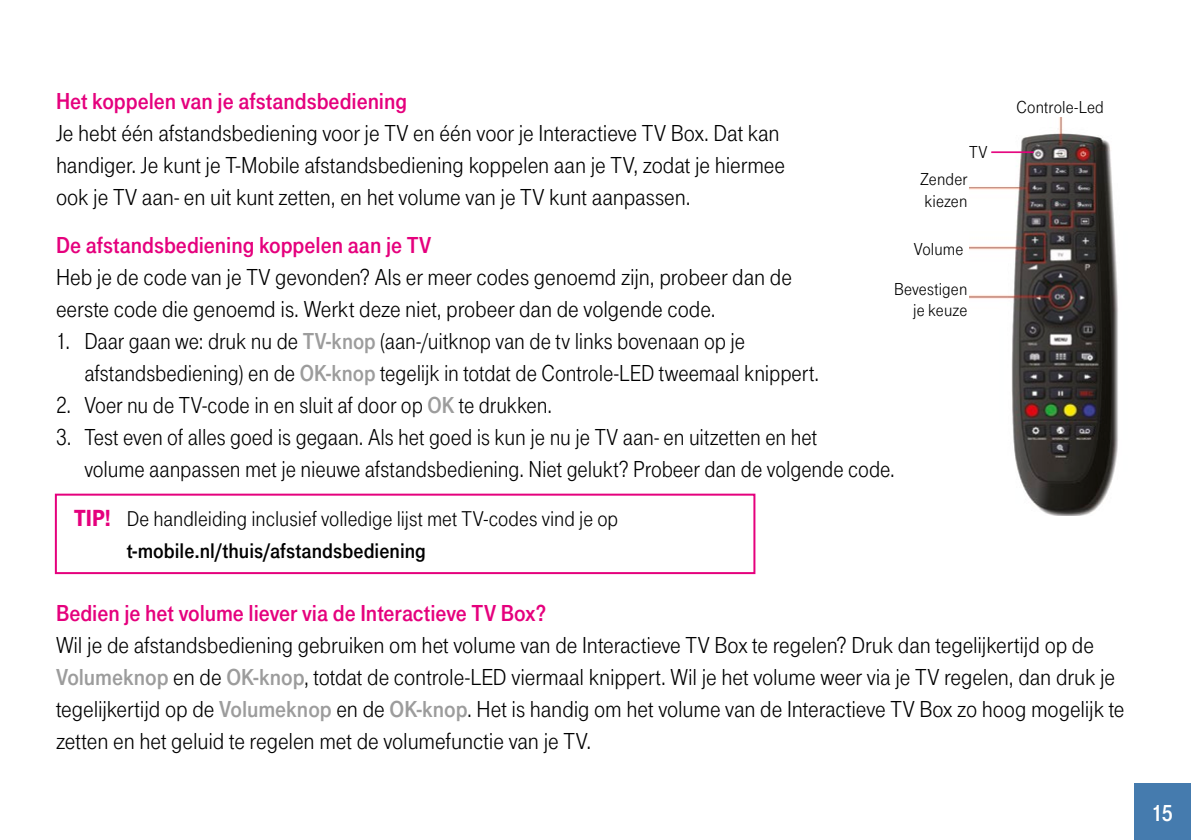
<style>
.page{position:relative;width:1191px;height:840px;background:#fff}
.page>*{position:absolute;margin:0;border:0;box-sizing:border-box;transform-origin:0 0}
.t1{font:24px/32px "Tele Grotesk Norm";letter-spacing:-.005em;color:#000}
.t2{font:24px "Tele Grotesk Fett";color:#e5007d}
.t3{font:900 24px "Tele Grotesk Headline";color:#e5007d}
.t4{font:24px "Tele Grotesk Fett";color:#fff}
.t5{font:22.2px "Tele Grotesk Norm";color:#000}
.t6{font:22px "Tele Grotesk Fett";color:#000}
.t7{font:18px/21.6px "Tele Grotesk Norm";letter-spacing:.01em;color:#000;text-align:right}
.s1{font-family:"Tele Grotesk Fett";color:#9c9c9c}
</style>
<div class="page">
<div style="left:1134px;top:782px;width:57px;height:57px;background:#457bae"></div>
<img style="left:969px;top:117px;width:149px;height:398px">
<hr style="left:991px;top:151px;width:42px;height:1px;background:#e5007d">
<hr style="left:991px;top:152px;width:42px;height:1px;background:#e5007d">
<div style="left:55px;top:493px;width:700px;height:80px;border:2px solid #e5007d"></div>
<p class="t2" style="left:56px;top:87px;width:352px">Het koppelen van je afstandsbediening</p>
<p class="t1" style="left:56px;top:117px;width:730px">Je hebt één afstandsbediening voor je TV en één voor je Interactieve TV Box. Dat kan handiger. Je kunt je T-Mobile afstandsbediening koppelen aan je TV, zodat je hiermee ook je TV aan- en uit kunt zetten, en het volume van je TV kunt aanpassen.</p>
<p class="t2" style="left:56px;top:231px;width:377px">De afstandsbediening koppelen aan je TV</p>
<p class="t1" style="left:56px;top:261px;width:737px">Heb je de code van je TV gevonden? Als er meer codes genoemd zijn, probeer dan de eerste code die genoemd is. Werkt deze niet, probeer dan de volgende code.</p>
<p class="t1" style="left:84px;top:325px;width:736px;text-indent:-28px">1. Daar gaan we: druk nu de <span class="s1">TV-knop</span> (aan-/uitknop van de tv links bovenaan op je afstandsbediening) en de <span class="s1">OK-knop</span> tegelijk in totdat de Controle-LED tweemaal knippert.</p>
<p class="t1" style="left:56px;top:389px;width:497px">2. Voer nu de TV-code in en sluit af door op <span class="s1">OK</span> te drukken.</p>
<p class="t1" style="left:84px;top:421px;width:812px;text-indent:-28px">3. Test even of alles goed is gegaan. Als het goed is kun je nu je TV aan- en uitzetten en het<br>volume aanpassen met je nieuwe afstandsbediening. Niet gelukt? Probeer dan de volgende code.</p>
<p class="t7" style="left:969px;top:141px;width:20px">TV</p>
<p class="t7" style="left:920px;top:168px;width:49px">Zender</p>
<p class="t7" style="left:924px;top:190px;width:44px">kiezen</p>
<p class="t7" style="left:914px;top:238px;width:51px">Volume</p>
<p class="t7" style="left:894px;top:278px;width:75px">Bevestigen je keuze</p>
<p class="t3" style="left:74px;top:504px;width:39px">Tip!</p>
<p class="t5" style="left:127px;top:506px;width:493px">De handleiding inclusief volledige lijst met TV-codes vind je op</p>
<p class="t6" style="left:127px;top:538px;width:301px">t-mobile.nl/thuis/afstandsbediening</p>
<p class="t7" style="left:1016px;top:96px;width:89px">Controle-Led</p>
<p class="t2" style="left:56px;top:599px;width:492px">Bedien je het volume liever via de Interactieve TV Box?</p>
<p class="t1" style="left:56px;top:629px;width:1070px">Wil je de afstandsbediening gebruiken om het volume van de Interactieve TV Box te regelen? Druk dan tegelijkertijd op de <span class="s1">Volumeknop</span> en de <span class="s1">OK-knop</span>, totdat de controle-LED viermaal knippert. Wil je het volume weer via je TV regelen, dan druk je tegelijkertijd op de <span class="s1">Volumeknop</span> en de <span class="s1">OK-knop</span>. Het is handig om het volume van de Interactieve TV Box zo hoog mogelijk te zetten en het geluid te regelen met de volumefunctie van je TV.</p>
<p class="t4" style="left:1152px;top:799px;width:23px">15</p>
</div>
